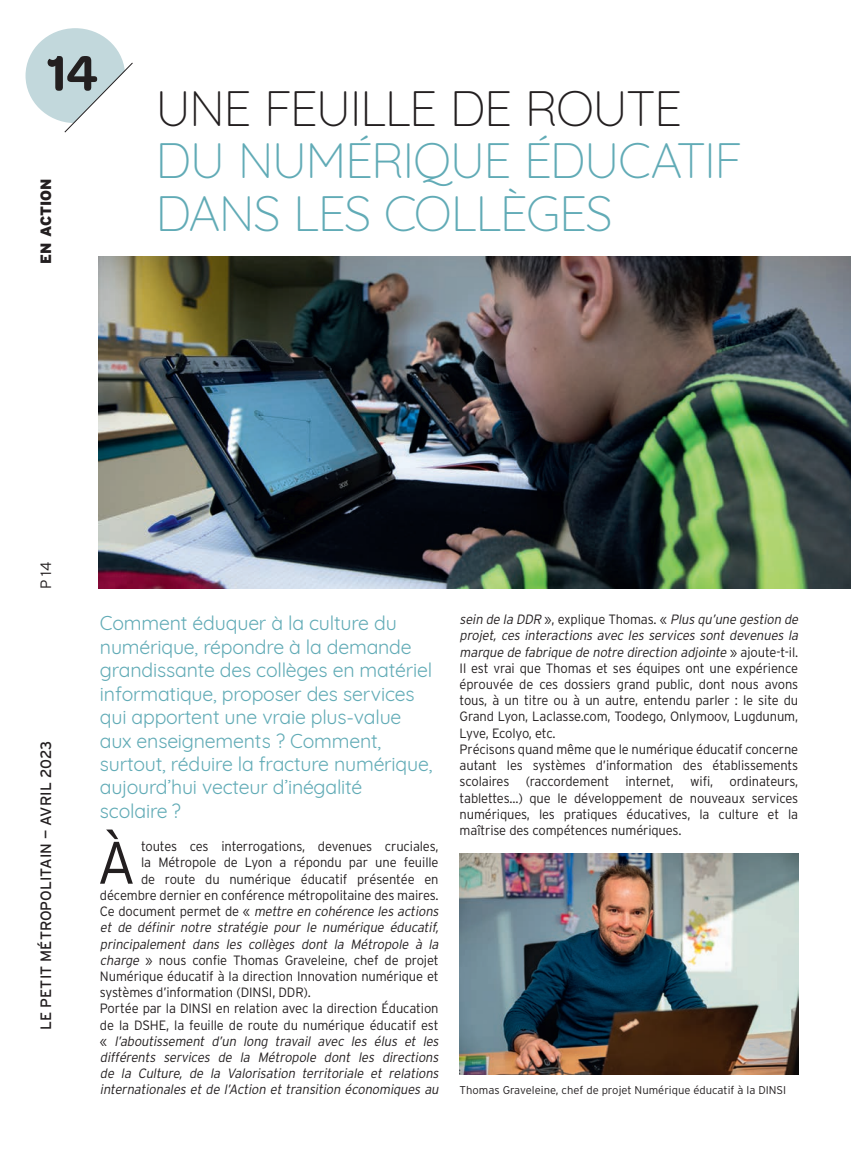
<style>
.page{position:relative;width:851px;height:1149px;background:#fff}
.page>*{position:absolute;margin:0;border:0;box-sizing:border-box;transform-origin:0 0}
.Inter_niv1{font:300 59.85px "Interstate";color:#231f20;scale:.96 1}
.Texte_courant{font:600 52.5px "Omnes";color:#231f20}
.t1{font:300 49.5px/52.5px "Quicksand";letter-spacing:-.03em;color:#61abb6}
.t2{font:19.5px/23.4px "Quicksand";letter-spacing:-.01em;color:#61abb6}
.t3{font:15px "Interstate";color:#231f20}
.t4{font:900 15px "Interstate";color:#231f20}
.t5{font:300 15px "Interstate";color:#231f20}
.Inter_niv1-2{font:300 13.5px/16.2px "Interstate";letter-spacing:-.01em;color:#231f20;scale:.96 1}
.Inter_niv1-3{font:italic 300 13.5px/16.2px "Interstate";color:#231f20;scale:.96 1}
.Texte_courant-2{font:300 11.25px "Interstate";color:#231f20}
.s1{color:#231f20}
.s2{font-style:normal}
.s3{font-style:italic}
</style>
<div class="page">
<svg style="left:26px;top:28px;width:107px;height:105px"></svg>
<img style="left:99px;top:256px;width:751px;height:332px">
<img style="left:459px;top:853px;width:339px;height:220px">
<p class="Texte_courant" style="left:47px;top:36px;width:53px">14</p>
<p class="t4" style="left:37px;top:264px;width:87px;rotate:-90deg">EN ACTION</p>
<p class="t1" style="left:155px;top:77px;width:588px"><span class="s1">UNE FEUILLE DE ROUTE<br></span>DU NUMÉRIQUE ÉDUCATIF<br>DANS LES COLLÈGES</p>
<p class="t5" style="left:37px;top:588px;width:29px;rotate:-90deg">P 14</p>
<p class="t3" style="left:37px;top:1029px;width:290px;rotate:-90deg">LE PETIT MÉTROPOLITAIN — AVRIL 2023</p>
<p class="t2" style="left:100px;top:609px;width:334px">Comment éduquer à la culture du numérique, répondre à la demande grandissante des collèges en matériel informatique, proposer des services qui apportent une vraie plus-value aux enseignements ? Comment, surtout, réduire la fracture numérique, aujourd’hui vecteur d’inégalité scolaire ?</p>
<p class="Inter_niv1" style="left:97px;top:828px;width:42px">À</p>
<p class="Inter_niv1-2" style="left:141px;top:838px;width:311px">toutes ces interrogations, devenues cruciales,</p>
<p class="Inter_niv1-2" style="left:141px;top:854px;width:311px">la Métropole de Lyon a répondu par une feuille</p>
<p class="Inter_niv1-2" style="left:141px;top:870px;width:311px">de route du numérique éducatif présentée en</p>
<p class="Inter_niv1-2" style="left:100px;top:886px;width:354px">décembre dernier en conférence métropolitaine des maires.</p>
<p class="Inter_niv1-3" style="left:100px;top:902px;width:357px"><span class="s2">C e d o c u m e n t p e r m e t d e «</span> mettre en cohérence les actions</p>
<p class="Inter_niv1-3" style="left:100px;top:919px;width:357px">et de définir notre stratégie pour le numérique éducatif,</p>
<p class="Inter_niv1-3" style="left:100px;top:935px;width:357px">principalement dans les collèges dont la Métropole à la</p>
<p class="Inter_niv1-2" style="left:100px;top:951px;width:354px"><span class="s3">charge</span> » nous confie Thomas Graveleine, chef de projet</p>
<p class="Inter_niv1-2" style="left:100px;top:967px;width:354px">Numérique éducatif à la direction Innovation numérique et</p>
<p class="Inter_niv1-2" style="left:100px;top:983px;width:221px">systèmes d’information (DINSI, DDR).</p>
<p class="Inter_niv1-3" style="left:100px;top:1000px;width:357px"><span class="s2">Portée par la DINSI en relation avec la direction Éducation de la DSHE, la feuille de route du numérique éducatif est «</span> l’aboutissement d’un long travail avec les élus et les différents services de la Métropole dont les directions de la Culture, de la Valorisation territoriale et relations internationales et de l’Action et transition économiques au</p>
<p class="Inter_niv1-2" style="left:459px;top:611px;width:357px"><span class="s3">sein de la DDR</span> » , e x p l i q u e T h o m a s . « <span class="s3">Plus qu’une gestion de projet, ces interactions avec les services sont devenues la marque de fabrique de notre direction adjointe</span> » a j o u t e - t - i l .<br>Il est vrai que Thomas et ses équipes ont une expérience éprouvée de ces dossiers grand public, dont nous avons tous, à un titre ou à un autre, entendu parler : le site du Grand Lyon, Laclasse.com, Toodego, Onlymoov, Lugdunum, Lyve, Ecolyo, etc.</p>
<p class="Inter_niv1-2" style="left:459px;top:740px;width:354px;text-align:justify">Précisons quand même que le numérique éducatif concerne autant les systèmes d’information des établissements scolaires (raccordement internet, wifi, ordinateurs, tablettes...) que le développement de nouveaux services numériques, les pratiques éducatives, la culture et la maîtrise des compétences numériques.</p>
<p class="Texte_courant-2" style="left:459px;top:1083px;width:328px">Thomas Graveleine, chef de projet Numérique éducatif à la DINSI</p>
</div>
